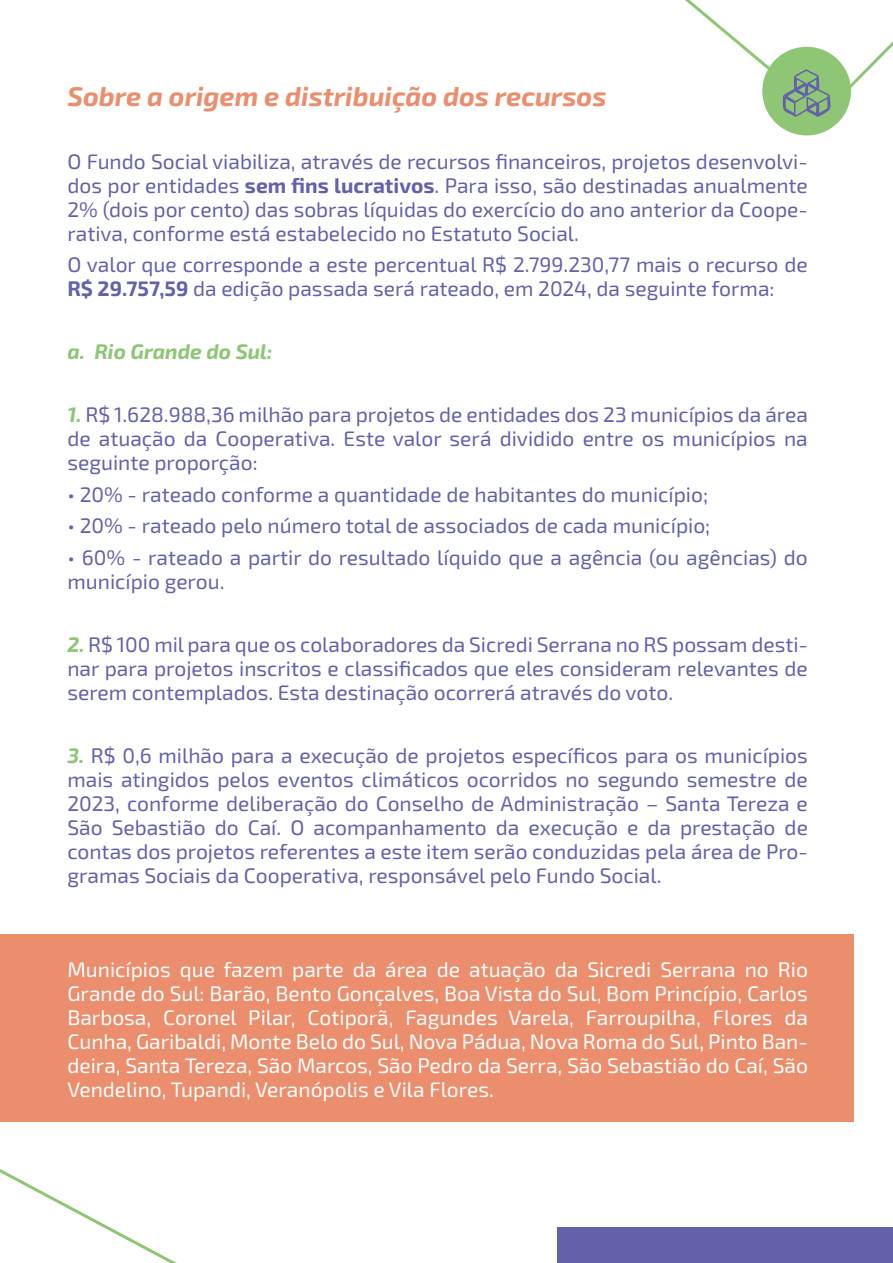
<style>
.page{position:relative;width:893px;height:1263px;background:#fff}
.page>*{position:absolute;margin:0;border:0;box-sizing:border-box;transform-origin:0 0}
.t1{font:italic 700 27px "Exo 2.0";color:#ea8e6d}
.t2{font:21px/24px "Exo 2.0";color:#6361ab;text-align:justify}
.t3{font:21px/24px "Exo 2.0";color:#fff;text-align:justify}
.t4{font:italic 700 21px "Exo 2.0";color:#8ec676}
.s1{font-weight:700}
.s2{font-weight:700;font-style:italic;color:#8ec676}
</style>
<div class="page">
<div style="left:558px;top:1227px;width:335px;height:36px;background:#6461ab"></div>
<div style="left:0;top:934px;width:854px;height:187px;background:#ea8e6d"></div>
<svg style="left:0;top:1169px;width:177px;height:94px"></svg>
<div style="left:762px;top:47px;width:89px;height:88px;background:#8ec676;border-radius:50%"></div>
<svg style="left:685px;top:0;width:208px;height:118px"></svg>
<p class="t1" style="left:67px;top:80px;width:541px">Sobre a origem e distribuição dos recursos</p>
<p class="t2" style="left:67px;top:150px;width:742px">O Fundo Social viabiliza, através de recursos financeiros, projetos desenvolvi&shy;dos por entidades <span class="s1">sem fins lucrativos</span>. Para isso, são destinadas anualmente 2% (dois por cento) das sobras líquidas do exercício do ano anterior da Coope&shy;rativa, conforme está estabelecido no Estatuto Social.</p>
<p class="t2" style="left:67px;top:253px;width:742px">O valor que corresponde a este percentual R$ 2.799.230,77 mais o recurso de<br><span class="s1">R$ 29.757,59</span> da edição passada será rateado, em 2024, da seguinte forma:</p>
<p class="t4" style="left:67px;top:339px;width:207px">a. Rio Grande do Sul:</p>
<p class="t2" style="left:67px;top:403px;width:742px"><span class="s2">1.</span> R$ 1.628.988,36 milhão para projetos de entidades dos 23 municípios da área de atuação da Cooperativa. Este valor será dividido entre os municípios na seguinte proporção:</p>
<p class="t2" style="left:67px;top:483px;width:642px">• 20% - rateado conforme a quantidade de habitantes do município;</p>
<p class="t2" style="left:67px;top:514px;width:644px">• 20% - rateado pelo número total de associados de cada município;</p>
<p class="t2" style="left:67px;top:546px;width:742px">• 60% - rateado a partir do resultado líquido que a agência (ou agências) do município gerou.</p>
<p class="t2" style="left:67px;top:633px;width:742px"><span class="s2">2.</span> R$ 100 mil para que os colaboradores da Sicredi Serrana no RS possam desti&shy;nar para projetos inscritos e classificados que eles consideram relevantes de serem contemplados. Esta destinação ocorrerá através do voto.</p>
<p class="t2" style="left:67px;top:744px;width:742px"><span class="s2">3.</span> R$ 0,6 milhão para a execução de projetos específicos para os municípios mais atingidos pelos eventos climáticos ocorridos no segundo semestre de 2023, conforme deliberação do Conselho de Administração – Santa Tereza e São Sebastião do Caí. O acompanhamento da execução e da prestação de contas dos projetos referentes a este item serão conduzidas pela área de Pro&shy;gramas Sociais da Cooperativa, responsável pelo Fundo Social.</p>
<p class="t3" style="left:67px;top:958px;width:742px">Municípios que fazem parte da área de atuação da Sicredi Serrana no Rio Grande do Sul: Barão, Bento Gonçalves, Boa Vista do Sul, Bom Princípio, Carlos Barbosa, Coronel Pilar, Cotiporã, Fagundes Varela, Farroupilha, Flores da Cunha, Garibaldi, Monte Belo do Sul, Nova Pádua, Nova Roma do Sul, Pinto Ban&shy;deira, Santa Tereza, São Marcos, São Pedro da Serra, São Sebastião do Caí, São Vendelino, Tupandi, Veranópolis e Vila Flores.</p>
</div>
